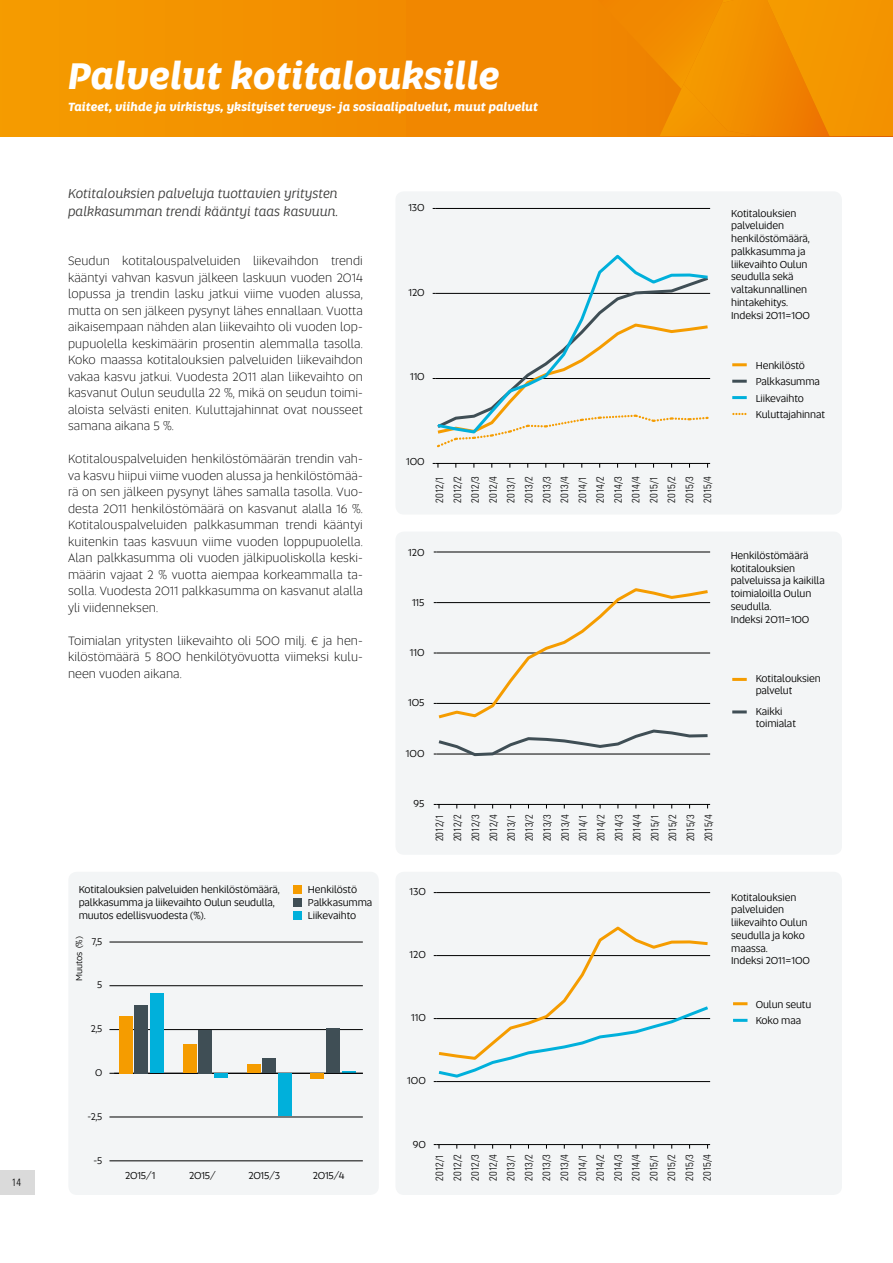
<style>
.page{position:relative;width:893px;height:1263px;background:#fff}
.page>*{position:absolute;margin:0;border:0;box-sizing:border-box;transform-origin:0 0}
.t1{font:italic 700 37.5px "Altis";color:#fff}
.t2{font:italic 13.5px/18.8px "Altis";color:#3c3c3b}
.t3{font:300 12.75px/16.5px "Altis";letter-spacing:.005em;color:#000;text-align:justify}
.t4{font:italic 700 12px "Altis";color:#fff}
.t5{font:10.5px/12.8px "Altis";letter-spacing:-.01em;color:#000}
.t6{font:300 condensed 10.5px/17.9px "Univers LT Std";color:#000;text-align:justify}
.t7{font:10.2px "Altis";color:#000}
.t8{font:9px "Altis";letter-spacing:-.02em;color:#000}
</style>
<div class="page">
<div style="left:0;top:1171px;width:35px;height:24px;background:#dadada"></div>
<div style="left:0;top:0;width:893px;height:136px;background:#f39300"></div>
<div style="left:406px;top:0;width:487px;height:136px;background:#f18700"></div>
<svg style="left:660px;top:0;width:233px;height:136px"></svg>
<div style="left:395px;top:191px;width:447px;height:323px;background:#f3f5f6;border-radius:9px"></div>
<div style="left:395px;top:531px;width:447px;height:324px;background:#f3f5f6;border-radius:9px"></div>
<div style="left:395px;top:872px;width:447px;height:323px;background:#f3f5f6;border-radius:9px"></div>
<div style="left:68px;top:872px;width:311px;height:323px;background:#f3f5f6;border-radius:9px"></div>
<div style="left:293px;top:885px;width:8px;height:8px;background:#f59c00"></div>
<div style="left:293px;top:898px;width:8px;height:8px;background:#3f4e55"></div>
<div style="left:293px;top:911px;width:8px;height:8px;background:#00b0db"></div>
<hr style="left:732px;top:678px;width:15px;height:3px;background:#f59c00">
<hr style="left:732px;top:710px;width:15px;height:3px;background:#3f4e55">
<hr style="left:733px;top:1002px;width:14px;height:3px;background:#f59c00">
<hr style="left:733px;top:1019px;width:14px;height:3px;background:#00b0db">
<svg style="left:733px;top:413px;width:12px;height:2px"></svg>
<hr style="left:732px;top:363px;width:15px;height:3px;background:#f59c00">
<hr style="left:732px;top:380px;width:15px;height:3px;background:#3f4e55">
<hr style="left:732px;top:396px;width:15px;height:3px;background:#00b0db">
<svg style="left:342px;top:1071px;width:13px;height:2px"></svg>
<hr style="left:114px;top:1160px;width:249px;height:1px;background:#000">
<hr style="left:114px;top:1117px;width:249px;height:1px;background:#000">
<hr style="left:114px;top:1073px;width:249px;height:1px;background:#000">
<hr style="left:114px;top:1029px;width:249px;height:1px;background:#000">
<hr style="left:114px;top:985px;width:249px;height:1px;background:#000">
<hr style="left:114px;top:942px;width:249px;height:1px;background:#000">
<div style="left:119px;top:1016px;width:14px;height:57px;background:#f59c00"></div>
<div style="left:183px;top:1044px;width:14px;height:29px;background:#f59c00"></div>
<div style="left:247px;top:1064px;width:13px;height:9px;background:#f59c00"></div>
<div style="left:311px;top:1073px;width:13px;height:6px;background:#f59c00"></div>
<div style="left:135px;top:1005px;width:13px;height:68px;background:#3f4e55"></div>
<div style="left:198px;top:1030px;width:14px;height:43px;background:#3f4e55"></div>
<div style="left:262px;top:1058px;width:14px;height:15px;background:#3f4e55"></div>
<div style="left:326px;top:1028px;width:14px;height:45px;background:#3f4e55"></div>
<div style="left:150px;top:993px;width:14px;height:80px;background:#00b0db"></div>
<div style="left:214px;top:1073px;width:14px;height:5px;background:#00b0db"></div>
<div style="left:278px;top:1073px;width:14px;height:43px;background:#00b0db"></div>
<hr style="left:435px;top:463px;width:275px;height:1px;background:#000">
<hr style="left:435px;top:208px;width:275px;height:1px;background:#000">
<svg style="left:433px;top:463px;width:6px;height:5px"></svg>
<svg style="left:597px;top:254px;width:104px;height:21px"></svg>
<svg style="left:433px;top:275px;width:278px;height:173px"></svg>
<hr style="left:436px;top:804px;width:274px;height:1px;background:#000">
<hr style="left:436px;top:552px;width:274px;height:1px;background:#000">
<svg style="left:434px;top:588px;width:277px;height:131px"></svg>
<svg style="left:434px;top:729px;width:277px;height:28px"></svg>
<hr style="left:436px;top:1144px;width:274px;height:1px;background:#000">
<hr style="left:436px;top:892px;width:274px;height:1px;background:#000">
<svg style="left:434px;top:1144px;width:6px;height:4px"></svg>
<svg style="left:434px;top:926px;width:277px;height:156px"></svg>
<p class="t6" style="left:12px;top:1173px;width:11px">14</p>
<h1 class="t1" style="left:68px;top:48px;width:433px">Palvelut kotitalouksille</h1>
<p class="t4" style="left:68px;top:98px;width:471px">Taiteet, viihde ja virkistys, yksityiset terveys- ja sosiaalipalvelut, muut palvelut</p>
<p class="t2" style="left:68px;top:183px;width:272px">Kotitalouksien palveluja tuottavien yritysten palkkasumman trendi kääntyi taas kasvuun.</p>
<p class="t3" style="left:68px;top:252px;width:296px">Seudun kotitalouspalveluiden liikevaihdon trendi kääntyi vahvan kasvun jälkeen laskuun vuoden 2014 lopussa ja trendin lasku jatkui viime vuoden alussa, mutta on sen jälkeen pysynyt lähes ennallaan. Vuotta aikaisempaan nähden alan liikevaihto oli vuoden lop&shy;pupuolella keskimäärin prosentin alemmalla tasolla.<br>Koko maassa kotitalouksien palveluiden liikevaihdon vakaa kasvu jatkui. Vuodesta 2011 alan liikevaihto on kasvanut Oulun seudulla 22 %, mikä on seudun toimi&shy;aloista selvästi eniten. Kuluttajahinnat ovat nousseet samana aikana 5 %.</p>
<p class="t3" style="left:68px;top:450px;width:296px">Kotitalouspalveluiden henkilöstömäärän trendin vah&shy;va kasvu hiipui viime vuoden alussa ja henkilöstömää&shy;rä on sen jälkeen pysynyt lähes samalla tasolla. Vuo&shy;desta 2011 henkilöstömäärä on kasvanut alalla 16 %.<br>Kotitalouspalveluiden palkkasumman trendi kääntyi kuitenkin taas kasvuun viime vuoden loppupuolella.<br>Alan palkkasumma oli vuoden jälkipuoliskolla keski&shy;määrin vajaat 2 % vuotta aiempaa korkeammalla ta&shy;solla. Vuodesta 2011 palkkasumma on kasvanut alalla yli viidenneksen.</p>
<p class="t3" style="left:68px;top:632px;width:296px">Toimialan yritysten liikevaihto oli 500 milj. € ja hen&shy;kilöstömäärä 5 800 henkilötyövuotta viimeksi kulu&shy;neen vuoden aikana.</p>
<p class="t5" style="left:79px;top:883px;width:203px">Kotitalouksien palveluiden henkilöstömäärä, palkkasumma ja liikevaihto Oulun seudulla, muutos edellisvuodesta (%).</p>
<p class="t8" style="left:73px;top:981px;width:46px;rotate:-90deg">Muutos (%)</p>
<p class="t7" style="left:92px;top:934px;width:12px">7,5</p>
<p class="t7" style="left:97px;top:978px;width:7px">5</p>
<p class="t7" style="left:91px;top:1022px;width:13px">2,5</p>
<p class="t7" style="left:95px;top:1065px;width:9px">0</p>
<p class="t7" style="left:88px;top:1109px;width:16px">-2,5</p>
<p class="t7" style="left:94px;top:1153px;width:10px">-5</p>
<p class="t5" style="left:308px;top:883px;width:66px">Henkilöstö<br>Palkkasumma<br>Liikevaihto</p>
<p class="t5" style="left:125px;top:1169px;width:32px">2015/1</p>
<p class="t5" style="left:189px;top:1169px;width:28px">2015/</p>
<p class="t5" style="left:248px;top:1169px;width:33px">2015/3</p>
<p class="t5" style="left:313px;top:1169px;width:33px">2015/4</p>
<p class="t5" style="left:408px;top:201px;width:18px">130</p>
<p class="t5" style="left:408px;top:285px;width:18px">120</p>
<p class="t5" style="left:410px;top:370px;width:16px">110</p>
<p class="t5" style="left:406px;top:455px;width:20px">100</p>
<p class="t6" style="left:431px;top:503px;width:28px;rotate:-90deg">2012/1<br>2012/2<br>2012/3<br>2012/4<br>2013/1<br>2013/2<br>2013/3<br>2013/4<br>2014/1<br>2014/2<br>2014/3<br>2014/4<br>2015/1<br>2015/2<br>2015/3<br>2015/4</p>
<p class="t5" style="left:731px;top:206px;width:80px">Kotitalouksien palveluiden henkilöstömäärä, palkkasumma ja liikevaihto Oulun seudulla sekä valtakunnallinen hintakehitys.<br>Indeksi 2011=100</p>
<p class="t5" style="left:756px;top:356px;width:71px;line-height:16.5px">Henkilöstö<br>Palkkasumma<br>Liikevaihto<br>Kuluttajahinnat</p>
<p class="t5" style="left:408px;top:545px;width:18px">120</p>
<p class="t5" style="left:412px;top:596px;width:14px">115</p>
<p class="t5" style="left:410px;top:646px;width:16px">110</p>
<p class="t5" style="left:408px;top:696px;width:18px">105</p>
<p class="t5" style="left:406px;top:746px;width:20px">100</p>
<p class="t5" style="left:414px;top:797px;width:12px">95</p>
<p class="t6" style="left:431px;top:841px;width:28px;rotate:-90deg">2012/1<br>2012/2<br>2012/3<br>2012/4<br>2013/1<br>2013/2<br>2013/3<br>2013/4<br>2014/1<br>2014/2<br>2014/3<br>2014/4<br>2015/1<br>2015/2<br>2015/3<br>2015/4</p>
<p class="t5" style="left:731px;top:548px;width:96px">Henkilöstömäärä kotitalouksien palveluissa ja kaikilla toimialoilla Oulun seudulla.<br>Indeksi 2011=100</p>
<p class="t5" style="left:756px;top:672px;width:67px;line-height:12px">Kotitalouksien palvelut</p>
<p class="t5" style="left:756px;top:705px;width:42px;line-height:12px">Kaikki toimialat</p>
<p class="t5" style="left:409px;top:885px;width:18px">130</p>
<p class="t5" style="left:410px;top:948px;width:18px">120</p>
<p class="t5" style="left:411px;top:1011px;width:16px">110</p>
<p class="t5" style="left:731px;top:890px;width:80px">Kotitalouksien palveluiden liikevaihto Oulun seudulla ja koko maassa.<br>Indeksi 2011=100</p>
<p class="t5" style="left:756px;top:995px;width:57px;line-height:16.5px">Oulun seutu<br>Koko maa</p>
<p class="t5" style="left:407px;top:1074px;width:20px">100</p>
<p class="t5" style="left:413px;top:1137px;width:15px">90</p>
<p class="t6" style="left:431px;top:1181px;width:28px;rotate:-90deg">2012/1<br>2012/2<br>2012/3<br>2012/4<br>2013/1<br>2013/2<br>2013/3<br>2013/4<br>2014/1<br>2014/2<br>2014/3<br>2014/4<br>2015/1<br>2015/2<br>2015/3<br>2015/4</p>
</div>
